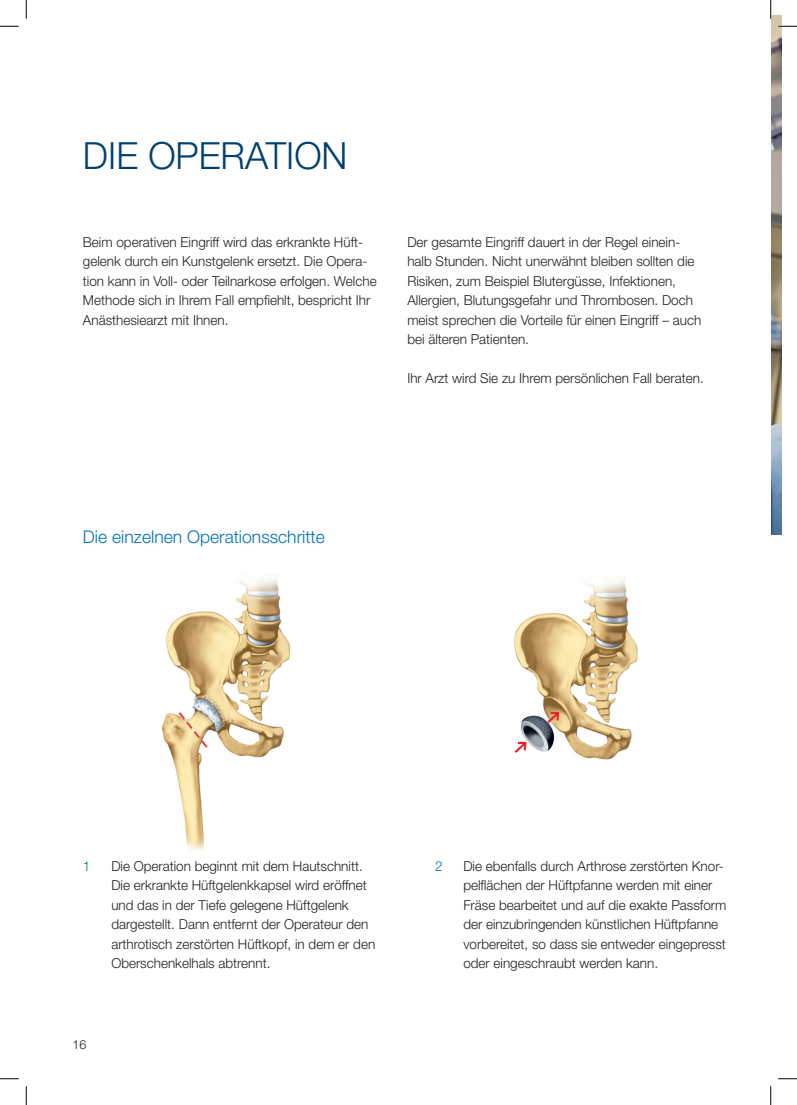
<style>
.page{position:relative;width:797px;height:1105px;background:#fff}
.page>*{position:absolute;margin:0;border:0;box-sizing:border-box;transform-origin:0 0}
.t1{font:300 37.5px "Helvetica Neue";color:#004071}
.t2{font:300 17.5px "Helvetica Neue";color:#0072bc}
.t3{font:300 13.75px/19.5px "Helvetica Neue";color:#231f20}
.t4{font:300 13.75px "Helvetica Neue";color:#0072bc}
.t5{font:300 12.5px "Helvetica Neue";color:#231f20}
</style>
<div class="page">
<img style="left:771px;top:16px;width:10px;height:519px">
<img style="left:162px;top:578px;width:129px;height:273px">
<img style="left:514px;top:580px;width:124px;height:180px">
<svg style="left:0;top:25px;width:19px;height:2px"></svg>
<svg style="left:778px;top:25px;width:19px;height:2px"></svg>
<svg style="left:0;top:1078px;width:19px;height:1px"></svg>
<svg style="left:778px;top:1078px;width:19px;height:1px"></svg>
<svg style="left:25px;top:0;width:2px;height:19px"></svg>
<svg style="left:25px;top:1086px;width:2px;height:19px"></svg>
<svg style="left:770px;top:0;width:1px;height:19px"></svg>
<svg style="left:770px;top:1086px;width:1px;height:19px"></svg>
<h1 class="t1" style="left:83px;top:132px;width:266px">DIE OPERATION</h1>
<p class="t3" style="left:83px;top:232px;width:295px">Beim operativen Eingriff wird das erkrankte Hüft&shy;gelenk durch ein Kunstgelenk ersetzt. Die Opera&shy;tion kann in Voll- oder Teilnarkose erfolgen. Welche Methode sich in Ihrem Fall empfiehlt, bespricht Ihr Anästhesiearzt mit Ihnen.</p>
<p class="t3" style="left:407px;top:232px;width:295px">Der gesamte Eingriff dauert in der Regel einein&shy;halb Stunden. Nicht unerwähnt bleiben sollten die Risiken, zum Beispiel Blutergüsse, Infektionen, Allergien, Blutungsgefahr und Thrombosen. Doch meist sprechen die Vorteile für einen Eingriff – auch bei älteren Patienten.</p>
<p class="t3" style="left:407px;top:368px;width:298px">Ihr Arzt wird Sie zu Ihrem persönlichen Fall beraten.</p>
<p class="t2" style="left:83px;top:526px;width:243px">Die einzelnen Operationsschritte</p>
<p class="t4" style="left:83px;top:857px;width:9px">1</p>
<p class="t3" style="left:111px;top:856px;width:265px">Die Operation beginnt mit dem Hautschnitt.<br>Die erkrankte Hüftgelenkkapsel wird eröffnet und das in der Tiefe gelegene Hüftgelenk dargestellt. Dann entfernt der Operateur den arthrotisch zerstörten Hüftkopf, in dem er den Oberschenkelhals abtrennt.</p>
<p class="t4" style="left:435px;top:857px;width:9px">2</p>
<p class="t3" style="left:463px;top:856px;width:264px">Die ebenfalls durch Arthrose zerstörten Knor&shy;pelflächen der Hüftpfanne werden mit einer Fräse bearbeitet und auf die exakte Passform der einzubringenden künstlichen Hüftpfanne vorbereitet, so dass sie entweder eingepresst oder eingeschraubt werden kann.</p>
<p class="t5" style="left:73px;top:1036px;width:15px">16</p>
</div>
